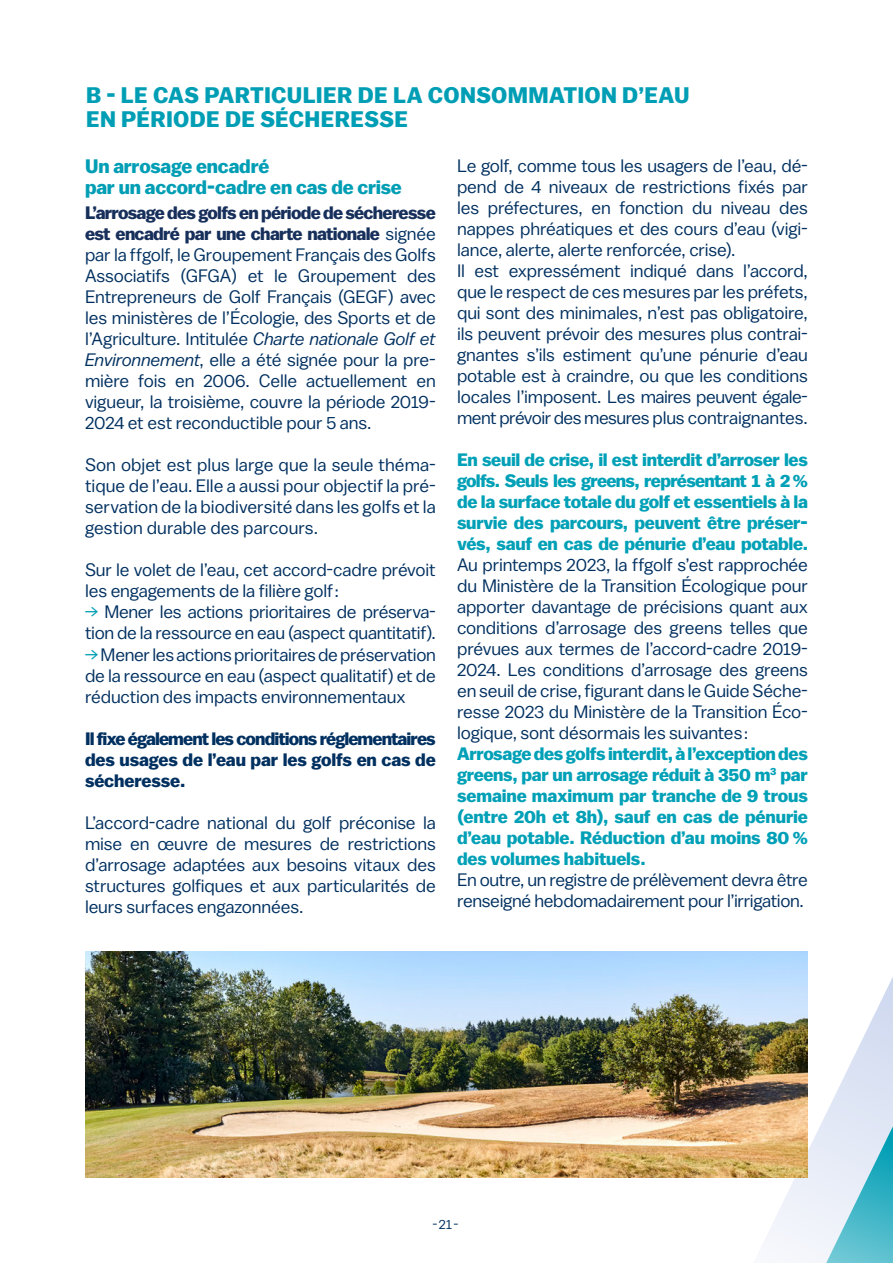
<style>
.page{position:relative;width:893px;height:1263px;background:#fff}
.page>*{position:absolute;margin:0;border:0;box-sizing:border-box;transform-origin:0 0}
.t1{font:700 22.5px/24px "Balto";letter-spacing:.015em;color:#009eb5}
.t2{font:700 19.5px/21px "Balto";letter-spacing:-.01em;color:#009eb5}
.t3{font:18px/21px "Balto";letter-spacing:-.01em;color:#003060;text-align:justify}
.t4{font:700 18px/21px "Balto";letter-spacing:-.015em;color:#00a0b7;text-align:justify}
.t5{font:700 18px/21px "Balto";letter-spacing:-.01em;color:#003060;text-align:justify}
.t6{font:13.5px "Balto";color:#003060}
.s1{font-weight:700;color:#172f5b}
.s2{font-style:italic}
.s3{color:#009eb5}
</style>
<div class="page">
<svg style="left:765px;top:977px;width:128px;height:286px"></svg>
<img style="left:85px;top:951px;width:723px;height:227px">
<p class="t1" style="left:86px;top:83px;width:605px">B - LE CAS PARTICULIER DE LA CONSOMMATION D’EAU<br>EN PÉRIODE DE SÉCHERESSE</p>
<p class="t3" style="left:457px;top:154px;width:352px;text-align:left">Le golf, comme tous les usagers de l’eau, dé&shy;pend de 4 niveaux de restrictions fixés par les préfectures, en fonction du niveau des nappes phréatiques et des cours d’eau (vigi&shy;lance, alerte, alerte renforcée, crise).<br>Il est expressément indiqué dans l’accord, que le respect de ces mesures par les préfets, qui sont des minimales, n’est pas obligatoire, ils peuvent prévoir des mesures plus contrai&shy;gnantes s’ils estiment qu’une pénurie d’eau potable est à craindre, ou que les conditions locales l’imposent. Les maires peuvent égale&shy;ment prévoir des mesures plus contraignantes.</p>
<p class="t4" style="left:457px;top:449px;width:352px">En seuil de crise, il est interdit d’arroser les golfs. Seuls les greens, représentant 1 à 2 % de la surface totale du golf et essentiels à la survie des parcours, peuvent être préser&shy;vés, sauf en cas de pénurie d’eau potable.</p>
<p class="t3" style="left:457px;top:553px;width:352px">Au printemps 2023, la ffgolf s’est rapprochée du Ministère de la Transition Écologique pour apporter davantage de précisions quant aux conditions d’arrosage des greens telles que prévues aux termes de l’accord-cadre 2019- 2024. Les conditions d’arrosage des greens en seuil de crise, figurant dans le Guide Séche&shy;resse 2023 du Ministère de la Transition Éco&shy;logique, sont désormais les suivantes :</p>
<p class="t4" style="left:457px;top:743px;width:352px">Arrosage des golfs interdit, à l’exception des greens, par un arrosage réduit à 350 m<sup>3</sup> par semaine maximum par tranche de 9 trous (entre 20h et 8h), sauf en cas de pénurie d’eau potable. Réduction d’au moins 80 % des volumes habituels.</p>
<p class="t3" style="left:457px;top:868px;width:352px">En outre, un registre de prélèvement devra être renseigné hebdomadairement pour l’irrigation.</p>
<p class="t2" style="left:85px;top:155px;width:318px">Un arrosage encadré<br>par un accord-cadre en cas de crise</p>
<p class="t3" style="left:85px;top:202px;width:352px"><span class="s1">L’arrosage des golfs en période de sécheresse est encadré par une charte nationale</span> signée par la ffgolf, le Groupement Français des Golfs Associatifs (GFGA) et le Groupement des Entrepreneurs de Golf Français (GEGF) avec les ministères de l’Écologie, des Sports et de l’Agriculture. Intitulée <span class="s2">Charte nationale Golf et Environnement</span>, elle a été signée pour la pre&shy;mière fois en 2006. Celle actuellement en vigueur, la troisième, couvre la période 2019- 2024 et est reconductible pour 5 ans.</p>
<p class="t3" style="left:85px;top:454px;width:352px">Son objet est plus large que la seule théma&shy;tique de l’eau. Elle a aussi pour objectif la pré&shy;servation de la biodiversité dans les golfs et la gestion durable des parcours.</p>
<p class="t3" style="left:85px;top:559px;width:352px">Sur le volet de l’eau, cet accord-cadre prévoit les engagements de la filière golf :</p>
<p class="t3" style="left:85px;top:601px;width:352px"><span class="s3">→</span> Mener les actions prioritaires de préserva&shy;tion de la ressource en eau (aspect quantitatif).</p>
<p class="t3" style="left:85px;top:643px;width:352px"><span class="s3">→</span> Mener les actions prioritaires de préservation de la ressource en eau (aspect qualitatif) et de réduction des impacts environnementaux</p>
<p class="t5" style="left:85px;top:727px;width:352px">Il fixe également les conditions réglementaires des usages de l’eau par les golfs en cas de sécheresse.</p>
<p class="t3" style="left:85px;top:811px;width:352px">L’accord-cadre national du golf préconise la mise en œuvre de mesures de restrictions d’arrosage adaptées aux besoins vitaux des structures golfiques et aux particularités de leurs surfaces engazonnées.</p>
<p class="t6" style="left:432px;top:1216px;width:28px">- 21 -</p>
</div>
